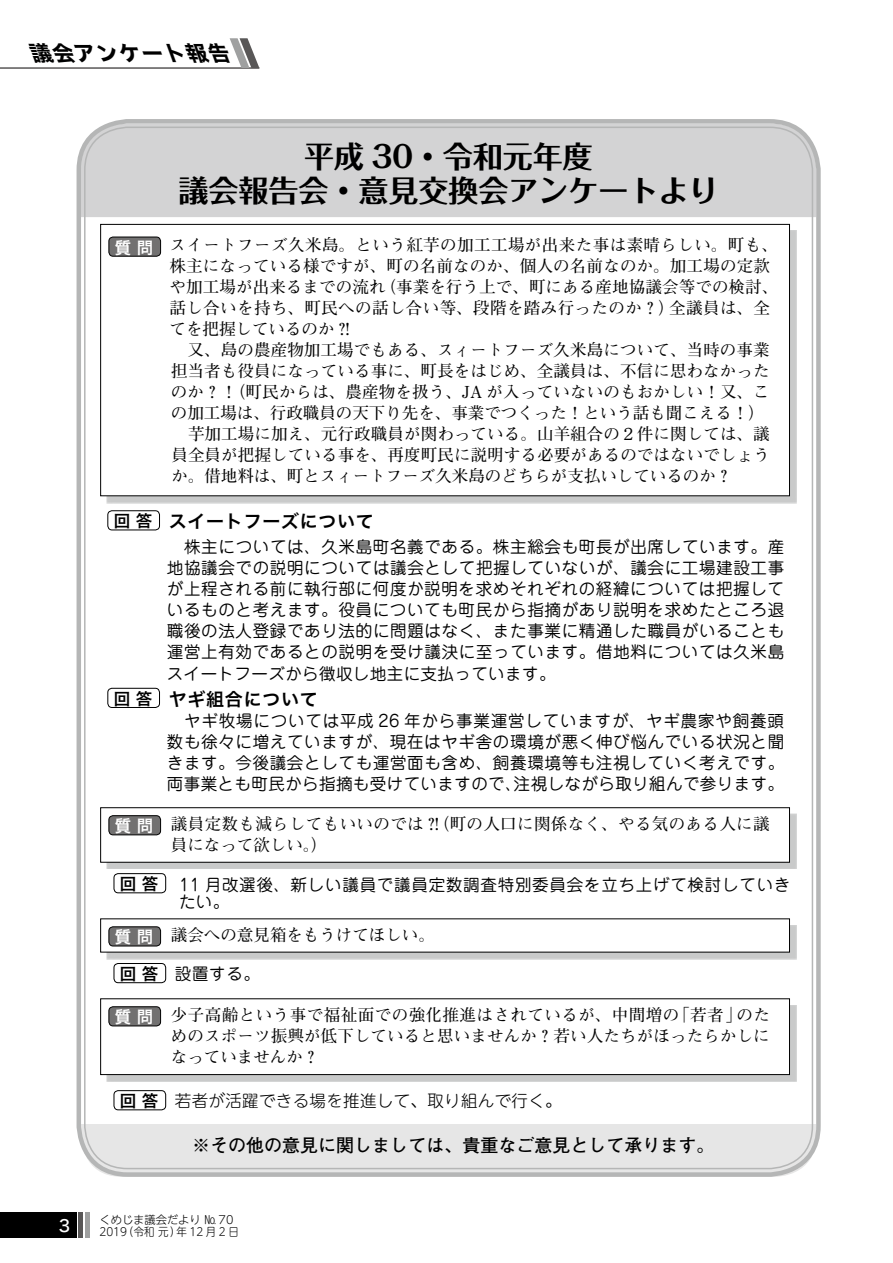
<style>
.page{position:relative;width:893px;height:1263px;background:#fff}
.page>*{position:absolute;margin:0;border:0;box-sizing:border-box;transform-origin:0 0}
.t1{font:700 30px/34.5px "Folk Pro";color:#000;text-align:center}
.t2{font:italic 21px "Hiragino Sans W7";color:#000}
.t3{font:700 18px "Futo Go B101 Pro";color:#000}
.t4{font:18px "Hiragino Sans W6";letter-spacing:.04em;color:#000}
.t5{font:700 16.5px/21px "Futo Min A101 Pro";letter-spacing:.01em;color:#000}
.t6{font:16.5px/21px "Jun 201 Pro";letter-spacing:.04em;color:#000;text-align:justify}
.t7{font:300 16.5px "UD Shin M Go Pr 6 N";letter-spacing:.02em;color:#000}
.t8{font:16.5px "Hiragino Sans W6";letter-spacing:.335em;color:#000}
.t9{font:16.5px "Hiragino Sans W6";letter-spacing:.335em;color:#fff}
.t10{font:16.5px "Hiragino Sans W5";color:#fff}
.t11{font:300 11.25px "UD Shin M Go Pr 6 N";color:#000;scale:.93 1}
.t12{font:300 11.25px "UD Shin M Go Pr 6 N";color:#000}
</style>
<div class="page">
<div style="left:81px;top:124px;width:735px;height:93px;background:#d3d3d4"></div>
<svg style="left:81px;top:1124px;width:735px;height:53px;background:#e4e4e4"></svg>
<div style="left:77px;top:119px;width:744px;height:1058px;border:4px solid #b5b6b6;border-radius:49px"></div>
<div style="left:107px;top:230px;width:690px;height:273px;background:#c9caca"></div>
<div style="left:101px;top:224px;width:688px;height:272px;background:#fff"></div>
<div style="left:100px;top:224px;width:690px;height:272px;border:1px solid #000"></div>
<div style="left:107px;top:814px;width:690px;height:55px;background:#c9caca"></div>
<div style="left:101px;top:808px;width:688px;height:54px;background:#fff"></div>
<div style="left:100px;top:807px;width:690px;height:56px;border:1px solid #000"></div>
<div style="left:107px;top:1005px;width:690px;height:76px;background:linear-gradient(to right,#c3c4c4,#c3c4c4)"></div>
<div style="left:101px;top:999px;width:688px;height:75px;background:#fff"></div>
<div style="left:100px;top:998px;width:690px;height:77px;border:1px solid #000"></div>
<div style="left:107px;top:925px;width:690px;height:34px;background:linear-gradient(to right,#cacbcb,#c7c8c8)"></div>
<div style="left:101px;top:919px;width:688px;height:33px;background:#fff"></div>
<div style="left:114px;top:873px;width:52px;height:20px;border:1px solid #000;border-radius:4px"></div>
<div style="left:114px;top:1090px;width:52px;height:20px;border:1px solid #000;border-radius:4px"></div>
<div style="left:114px;top:963px;width:52px;height:20px;border:1px solid #000;border-radius:4px"></div>
<div style="left:107px;top:510px;width:53px;height:20px;border:1px solid #000;border-radius:4px"></div>
<div style="left:107px;top:688px;width:53px;height:20px;border:1px solid #000;border-radius:4px"></div>
<div style="left:109px;top:237px;width:52px;height:19px;background:#727171;border-radius:4px"></div>
<div style="left:108px;top:237px;width:53px;height:20px;border:1px solid #000;border-radius:4px"></div>
<div style="left:109px;top:816px;width:52px;height:19px;background:#727171;border-radius:4px"></div>
<div style="left:108px;top:815px;width:53px;height:20px;border:1px solid #000;border-radius:4px"></div>
<div style="left:109px;top:927px;width:52px;height:19px;background:#727171;border-radius:4px"></div>
<div style="left:108px;top:926px;width:53px;height:20px;border:1px solid #000;border-radius:4px"></div>
<div style="left:109px;top:1007px;width:52px;height:19px;background:#727171;border-radius:4px"></div>
<div style="left:108px;top:1006px;width:53px;height:20px;border:1px solid #000;border-radius:4px"></div>
<div style="left:0;top:1212px;width:77px;height:25px;background:#000"></div>
<hr style="left:79px;top:1212px;width:4px;height:25px;background:#595757">
<hr style="left:85px;top:1212px;width:4px;height:25px;background:#9fa0a0">
<hr style="left:0;top:67px;width:259px;height:1px;background:#595757">
<svg style="left:230px;top:38px;width:29px;height:30px"></svg>
<p class="t2" style="left:33px;top:37px;width:213px">議会アンケート報告</p>
<h1 class="t1" style="left:179px;top:135px;width:541px">平成 30・令和元年度<br>議会報告会・意見交換会アンケートより</h1>
<p class="t9" style="left:115px;top:232px;width:40px">質問</p>
<p class="t5" style="left:170px;top:232px;width:610px">スイートフーズ久米島。という紅芋の加工工場が出来た事は素晴らしい。町も、</p>
<p class="t5" style="left:170px;top:253px;width:602px">株主になっている様ですが、町の名前なのか、個人の名前なのか。加工場の定款</p>
<p class="t5" style="left:379px;top:274px;width:400px">（事業を行う上で、町にある産地協議会等での検討、</p>
<p class="t5" style="left:170px;top:274px;width:218px">や加工場が出来るまでの流れ</p>
<p class="t5" style="left:170px;top:295px;width:602px">話し合いを持ち、町民への話し合い等、段階を踏み行ったのか？）<br>てを把握しているのか !?<br>　又、島の農産物加工場でもある、スィートフーズ久米島について、当時の事業担当者も役員になっている事に、町長をはじめ、全議員は、不信に思わなかったのか？！（町民からは、農産物を扱う、JA が入っていないのもおかしい！又、この加工場は、行政職員の天下り先を、事業でつくった！という話も聞こえる!(　芋加工場に加え、元行政職員が関わっている。山羊組合の２件に関しては、議員全員が把握している事を、再度町民に説明する必要があるのではないでしょうか。借地料は、町とスィートフーズ久米島のどちらが支払いしているのか?</p>
<p class="t5" style="left:669px;top:295px;width:102px">全議員は、全</p>
<p class="t8" style="left:114px;top:506px;width:40px">回答</p>
<p class="t8" style="left:114px;top:684px;width:40px">回答</p>
<p class="t4" style="left:169px;top:505px;width:207px">スイートフーズについて</p>
<p class="t6" style="left:167px;top:535px;width:619px">　株主については、久米島町名義である。株主総会も町長が出席しています。産地協議会での説明については議会として把握していないが、議会に工場建設工事が上程される前に執行部に何度か説明を求めそれぞれの経緯については把握しているものと考えます。役員についても町民から指摘があり説明を求めたところ退職後の法人登録であり法的に問題はなく、また事業に精通した職員がいることも運営上有効であるとの説明を受け議決に至っています。借地料については久米島スイートフーズから徴収し地主に支払っています。</p>
<p class="t4" style="left:169px;top:683px;width:151px">ヤギ組合について</p>
<p class="t6" style="left:167px;top:708px;width:619px;text-align:right">　ヤギ牧場については平成 26 年から事業運営していますが、ヤギ農家や飼養頭数も徐々に増えていますが、現在はヤギ舎の環境が悪く伸び悩んでいる状況と聞きます。今後議会としても運営面も含め、飼養環境等も注視していく考えです。注視しながら取り組んで参ります。</p>
<p class="t6" style="left:167px;top:771px;width:356px">両事業とも町民から指摘も受けていますので、</p>
<p class="t9" style="left:115px;top:811px;width:40px">質問</p>
<p class="t8" style="left:120px;top:869px;width:40px">回答</p>
<p class="t9" style="left:115px;top:922px;width:40px">質問</p>
<p class="t8" style="left:120px;top:959px;width:40px">回答</p>
<p class="t5" style="left:171px;top:811px;width:600px">議員定数も減らしてもいいのでは ?!（町の人口に関係なく、やる気のある人に議員になって欲しい (。</p>
<p class="t6" style="left:179px;top:872px;width:613px">11 月改選後、新しい議員で議員定数調査特別委員会を立ち上げて検討していき</p>
<p class="t6" style="left:179px;top:889px;width:52px">たい。</p>
<p class="t5" style="left:171px;top:922px;width:265px">議会への意見箱をもうけてほしい。</p>
<p class="t6" style="left:175px;top:961px;width:87px">設置する。</p>
<p class="t9" style="left:115px;top:1002px;width:40px">質問</p>
<p class="t8" style="left:120px;top:1086px;width:40px">回答</p>
<p class="t5" style="left:673px;top:1002px;width:71px">「若者」</p>
<p class="t5" style="left:171px;top:1002px;width:600px">少子高齢という事で福祉面での強化推進はされているが、中間増の<br>めのスポーツ振興が低下していると思いませんか？若い人たちがほったらかしになっていませんか?</p>
<p class="t7" style="left:175px;top:1087px;width:388px">若者が活躍できる場を推進して、取り組んで行く。</p>
<p class="t5" style="left:736px;top:1002px;width:35px">のた</p>
<p class="t3" style="left:192px;top:1131px;width:523px">※その他の意見に関しましては、貴重なご意見として承ります。</p>
<p class="t10" style="left:59px;top:1211px;width:13px">3</p>
<p class="t12" style="left:99px;top:1210px;width:135px">くめじま議会だより № 70</p>
<p class="t11" style="left:123px;top:1222px;width:126px">（令和元 年） 12 月 2 日</p>
<p class="t11" style="left:99px;top:1222px;width:31px">2019</p>
</div>
